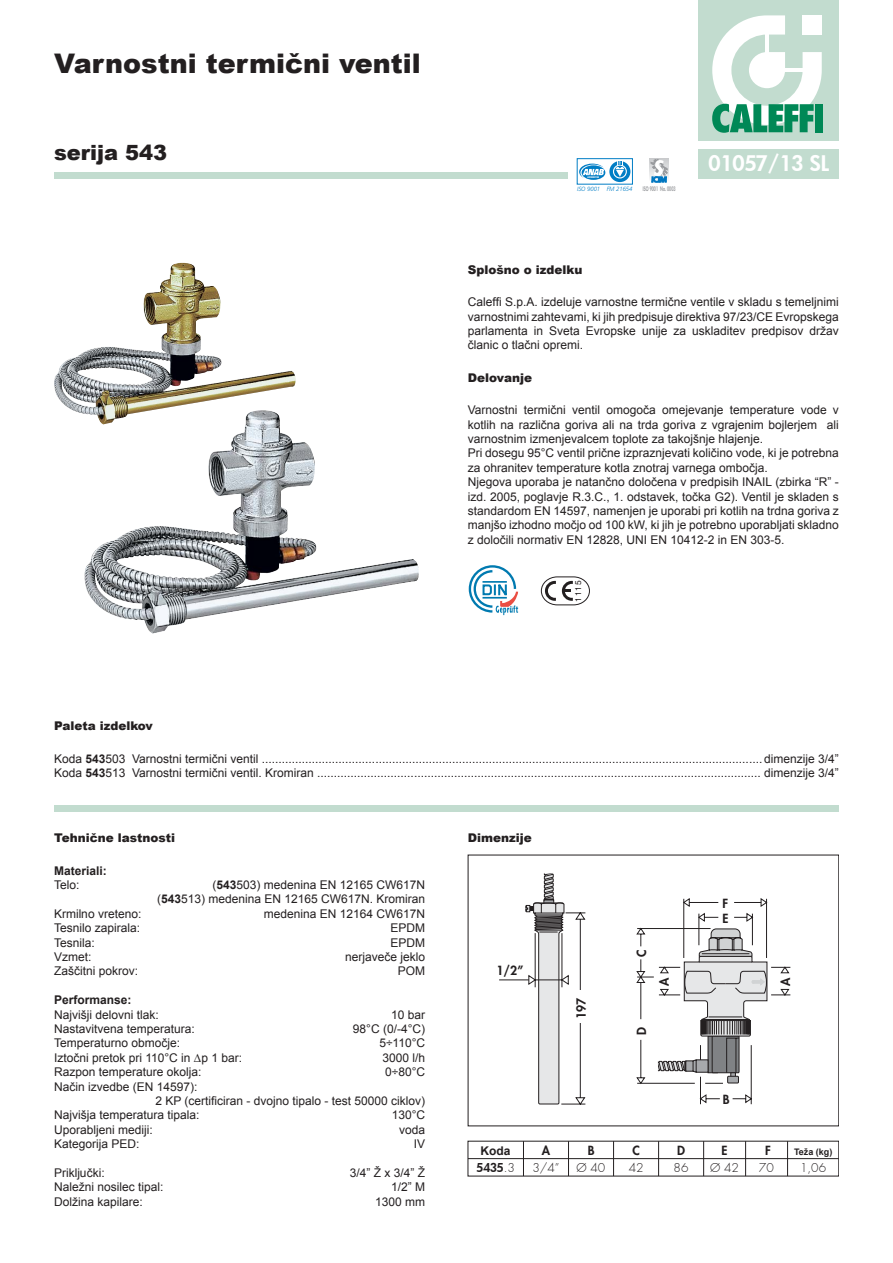
<style>
.page{position:relative;width:893px;height:1263px;background:#fff}
.page>*{position:absolute;margin:0;border:0;box-sizing:border-box;transform-origin:0 0}
.t1{font:900 27px "Arial";color:#231f20}
.t2{font:800 21px "Futura";color:#fff}
.t3{font:900 21px "Arial";color:#231f20}
.t4{font:800 12.3px "Futura";color:#231f20}
.t5{font:12px/14.4px "Arial";color:#231f20}
.t6{font:900 12px "Arial";color:#231f20}
.t7{font:700 12px "Arial";color:#231f20}
.t8{font:300 12px "Futura";color:#231f20}
.t9{font:800 12px "Futura";color:#231f20}
.t10{font:700 9px "Arial";color:#231f20}
.t11{font:8.4px "Helvetica";color:#231f20}
.t12{font:italic 300 6.15px "Frutiger";letter-spacing:-.005em;color:#007dc5}
.t13{font:800 6.15px "Futura";color:#999b9e;scale:.6 1}
.t14{font:900 condensed 2.25px "Helvetica";letter-spacing:.005em;color:#fff}
.s1{font-weight:700}
.s2{font-weight:300}
</style>
<div class="page">
<div style="left:699px;top:0;width:140px;height:140px;background:#c2dccf"></div>
<div style="left:699px;top:149px;width:140px;height:30px;background:#c2dccf"></div>
<div style="left:54px;top:172px;width:513px;height:7px;background:#c2dccf"></div>
<svg style="left:712px;top:15px;width:110px;height:118px"></svg>
<div style="left:815px;top:104px;width:8px;height:28px;background:#008856"></div>
<div style="left:54px;top:806px;width:785px;height:6px;background:#c2dccf"></div>
<svg style="left:582px;top:165px;width:23px;height:15px"></svg>
<svg style="left:579px;top:164px;width:25px;height:14px"></svg>
<div style="left:577px;top:158px;width:56px;height:26px;border:1px solid #007dc5"></div>
<svg style="left:609px;top:161px;width:21px;height:21px"></svg>
<svg style="left:613px;top:165px;width:14px;height:13px"></svg>
<svg style="left:614px;top:166px;width:12px;height:11px"></svg>
<svg style="left:616px;top:161px;width:8px;height:16px"></svg>
<hr style="left:649px;top:158px;width:20px;height:2px;background:#c9cacc">
<svg style="left:649px;top:159px;width:20px;height:24px"></svg>
<hr style="left:499px;top:980px;width:32px;height:1px;background:#231f20">
<svg style="left:525px;top:870px;width:61px;height:234px"></svg>
<hr style="left:468px;top:1158px;width:371px;height:1px;background:#231f20">
<hr style="left:523px;top:1141px;width:1px;height:35px;background:#231f20">
<svg style="left:637px;top:898px;width:154px;height:206px"></svg>
<hr style="left:653px;top:1060px;width:4px;height:12px;background:#fff">
<div style="left:728px;top:1076px;width:10px;height:7px;background:#a7a9ac"></div>
<div style="left:727px;top:1076px;width:12px;height:7px;border:1px solid #231f20"></div>
<hr style="left:787px;top:1141px;width:1px;height:35px;background:#231f20">
<hr style="left:745px;top:1141px;width:1px;height:35px;background:#231f20">
<hr style="left:703px;top:1141px;width:1px;height:35px;background:#231f20">
<hr style="left:658px;top:1141px;width:1px;height:35px;background:#231f20">
<hr style="left:613px;top:1141px;width:1px;height:35px;background:#231f20">
<hr style="left:568px;top:1141px;width:1px;height:35px;background:#231f20">
<svg style="left:541px;top:576px;width:49px;height:29px"></svg>
<svg style="left:468px;top:565px;width:50px;height:50px"></svg>
<img style="left:54px;top:263px;width:242px;height:151px">
<img style="left:84px;top:410px;width:335px;height:224px">
<h1 class="t1" style="left:54px;top:44px;width:368px">Varnostni termični ventil</h1>
<h2 class="t3" style="left:54px;top:137px;width:115px">serija 543</h2>
<p class="t14" style="left:587px;top:176px;width:13px">ACCREDITED</p>
<p class="t12" style="left:577px;top:185px;width:57px">ISO 9001 FM 21654</p>
<p class="t13" style="left:643px;top:184px;width:56px">ISO 9001 No. 0003</p>
<h2 class="t2" style="left:708px;top:149px;width:122px">01057/13 SL</h2>
<p class="t6" style="left:468px;top:261px;width:116px">Splošno o izdelku</p>
<p class="t5" style="left:468px;top:295px;width:373px;text-align:justify">Caleffi S.p.A. izdeluje varnostne termične ventile v skladu s temeljnimi varnostnimi zahtevami, ki jih predpisuje direktiva 97/23/CE Evropskega parlamenta in Sveta Evropske unije za uskladitev predpisov držav članic o tlačni opremi.</p>
<p class="t6" style="left:468px;top:369px;width:66px">Delovanje</p>
<p class="t5" style="left:468px;top:403px;width:373px">Varnostni termični ventil omogoča omejevanje temperature vode v kotlih na različna goriva ali na trda goriva z vgrajenim bojlerjem ali varnostnim izmenjevalcem toplote za takojšnje hlajenje.<br>Pri dosegu 95°C ventil prične izpraznjevati količino vode, ki je potrebna za ohranitev temperature kotla znotraj varnega ombočja.<br>Njegova uporaba je natančno določena v predpisih INAIL (zbirka “R” - izd. 2005, poglavje R.3.C., 1. odstavek, točka G2). Ventil je skladen s standardom EN 14597, namenjen je uporabi pri kotlih na trdna goriva z manjšo izhodno močjo od 100 kW, ki jih je potrebno uporabljati skladno z določili normativ EN 12828, UNI EN 10412-2 in EN 303-5.</p>
<p class="t11" style="left:572px;top:602px;width:23px;rotate:-90deg">1115</p>
<p class="t6" style="left:54px;top:717px;width:100px">Paleta izdelkov</p>
<p class="t5" style="left:54px;top:751px;width:786px">Koda <span class="s1">543</span>503 Varnostni termični ventil ...................................................................................................................................................... dimenzije 3/4”<br>Koda <span class="s1">543</span>513 Varnostni termični ventil. Kromiran ..................................................................................................................................... dimenzije 3/4”</p>
<p class="t6" style="left:54px;top:829px;width:123px">Tehnične lastnosti</p>
<p class="t7" style="left:54px;top:862px;width:54px">Materiali:</p>
<p class="t5" style="left:54px;top:878px;width:27px">Telo:</p>
<p class="t5" style="left:54px;top:906px;width:89px">Krmilno vreteno:<br>Tesnilo zapirala:<br>Tesnila:<br>Vzmet:<br>Zaščitni pokrov:</p>
<p class="t7" style="left:54px;top:992px;width:79px">Performanse:</p>
<p class="t5" style="left:54px;top:1007px;width:106px">Najvišji delovni tlak:</p>
<p class="t5" style="left:54px;top:1022px;width:142px">Nastavitvena temperatura:</p>
<p class="t5" style="left:54px;top:1036px;width:128px">Temperaturno območje:</p>
<p class="t5" style="left:54px;top:1050px;width:190px">Iztočni pretok pri 110°C in ∆p 1 bar:</p>
<p class="t5" style="left:54px;top:1065px;width:149px">Razpon temperature okolja:</p>
<p class="t5" style="left:54px;top:1079px;width:145px">Način izvedbe (EN 14597):</p>
<p class="t5" style="left:155px;top:1094px;width:271px">2 KP (certificiran - dvojno tipalo - test 50000 ciklov)</p>
<p class="t5" style="left:54px;top:1108px;width:147px">Najvišja temperatura tipala:</p>
<p class="t5" style="left:54px;top:1122px;width:100px">Uporabljeni mediji:</p>
<p class="t5" style="left:54px;top:1137px;width:87px">Kategorija PED:</p>
<p class="t5" style="left:54px;top:1166px;width:111px">Priključki:<br>Naležni nosilec tipal:<br>Dolžina kapilare:</p>
<p class="t5" style="left:157px;top:878px;width:270px;text-align:right">(<span class="s1">543</span>503) medenina EN 12165 CW617N<br>(<span class="s1">543</span>513) medenina EN 12165 CW617N. Kromiran medenina EN 12164 CW617N<br>EPDM<br>EPDM<br>nerjaveče jeklo<br>POM</p>
<p class="t5" style="left:353px;top:1007px;width:74px;text-align:right">10 bar<br>98°C (0/-4°C)<br>5÷110°C<br>3000 l/h<br>0÷80°C</p>
<p class="t5" style="left:392px;top:1108px;width:35px;text-align:right">130°C voda<br>IV</p>
<p class="t5" style="left:350px;top:1166px;width:77px;text-align:right">3/4” Ž x 3/4” Ž<br>1/2” M<br>1300 mm</p>
<p class="t6" style="left:468px;top:829px;width:66px">Dimenzije</p>
<p class="t4" style="left:496px;top:962px;width:28px">1/2”</p>
<p class="t4" style="left:573px;top:1019px;width:23px;rotate:-90deg">197</p>
<p class="t4" style="left:633px;top:957px;width:9px;rotate:-90deg">C</p>
<p class="t4" style="left:656px;top:986px;width:10px;rotate:-90deg">A</p>
<p class="t4" style="left:633px;top:1035px;width:9px;rotate:-90deg">D</p>
<p class="t4" style="left:722px;top:895px;width:7px">F</p>
<p class="t4" style="left:722px;top:910px;width:8px">E</p>
<p class="t4" style="left:723px;top:1091px;width:8px">B</p>
<p class="t4" style="left:777px;top:986px;width:10px;rotate:-90deg">A</p>
<p class="t4" style="left:542px;top:1142px;width:10px">A</p>
<p class="t4" style="left:588px;top:1142px;width:8px">B</p>
<p class="t4" style="left:632px;top:1142px;width:9px">C</p>
<p class="t4" style="left:677px;top:1142px;width:9px">D</p>
<p class="t4" style="left:721px;top:1142px;width:8px">E</p>
<p class="t4" style="left:765px;top:1142px;width:7px">F</p>
<p class="t7" style="left:481px;top:1143px;width:31px">Koda</p>
<p class="t10" style="left:794px;top:1146px;width:40px">Teža (kg)</p>
<p class="t9" style="left:477px;top:1159px;width:40px">5435<span class="s2">.3</span></p>
<p class="t8" style="left:532px;top:1160px;width:29px">3/4”</p>
<p class="t8" style="left:577px;top:1160px;width:30px">Ø 40</p>
<p class="t8" style="left:629px;top:1160px;width:16px">42</p>
<p class="t8" style="left:674px;top:1160px;width:16px">86</p>
<p class="t8" style="left:710px;top:1160px;width:30px">Ø 42</p>
<p class="t8" style="left:759px;top:1160px;width:16px">70</p>
<p class="t8" style="left:800px;top:1160px;width:28px">1,06</p>
</div>
